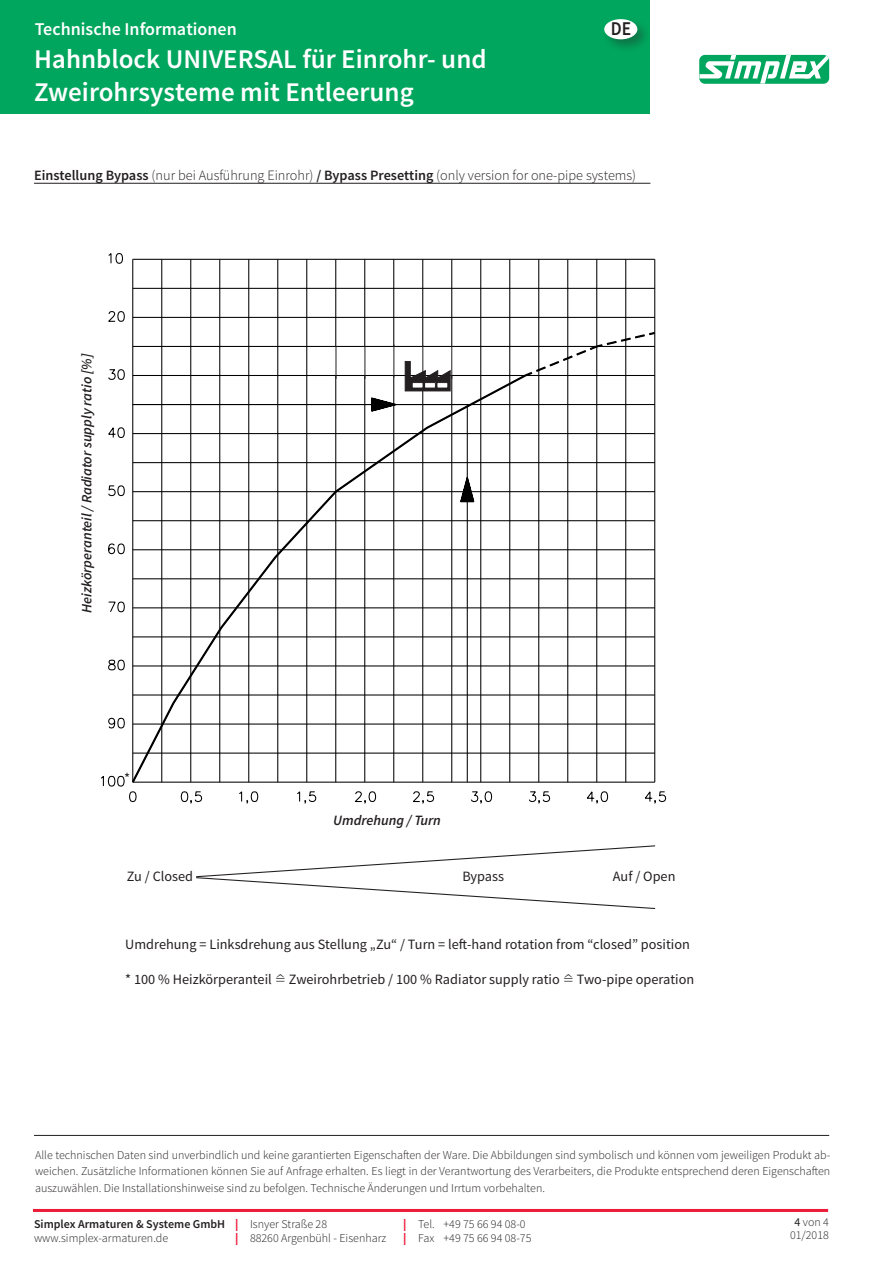
<style>
.page{position:relative;width:893px;height:1263px;background:#fff}
.page>*{position:absolute;margin:0;border:0;box-sizing:border-box;transform-origin:0 0}
.t1{font:600 27px/33px "Source Sans Pro";color:#fff}
.t2{font:600 19.5px "Source Sans Pro";color:#231f20;scale:.9 1}
.t3{font:600 18px "Source Sans Pro";color:#fff}
.t4{font:14.4px "Source Sans Pro";color:#231f20}
.t5{font:14.25px "Source Sans Pro";color:#231f20}
.t6{font:300 14.25px "Source Sans Pro";color:#231f20}
.t7{font:italic 600 14.25px "Source Sans Pro";color:#231f20}
.t8{font:300 12px/16.5px "Source Sans Pro";color:#231f20;text-align:justify}
.t9{font:600 12px "Source Sans Pro";color:#231f20}
.s1{font-weight:600}
.s2{font-weight:900;color:#ed1a3a}
.s3{font-weight:300}
.s4{font-weight:400}
</style>
<div class="page">
<div style="left:0;top:0;width:650px;height:114px;background:#00a65d"></div>
<hr style="left:33px;top:1209px;width:795px;height:3px;background:#ed1a3a">
<svg style="left:699px;top:55px;width:130px;height:29px"></svg>
<hr style="left:34px;top:1135px;width:795px;height:1px;background:#231f20">
<div style="left:602px;top:17px;width:49px;height:36px;background:#231f20;opacity:.35"></div>
<div style="left:604px;top:19px;width:33px;height:20px;background:#fff;border-radius:50%"></div>
<svg style="left:107px;top:253px;width:560px;height:551px"></svg>
<svg style="left:306px;top:258px;width:350px;height:245px"></svg>
<svg style="left:196px;top:845px;width:460px;height:64px"></svg>
<div style="left:311px;top:348px;width:166px;height:24px;background:#fff"></div>
<svg style="left:333px;top:330px;width:324px;height:165px"></svg>
<div style="left:412px;top:383px;width:11px;height:5px;background:#fff"></div>
<div style="left:412px;top:382px;width:11px;height:6px;border:1px solid #231f20"></div>
<div style="left:437px;top:383px;width:11px;height:5px;background:#fff"></div>
<div style="left:437px;top:382px;width:11px;height:6px;border:1px solid #231f20"></div>
<div style="left:425px;top:383px;width:10px;height:5px;background:#fff"></div>
<div style="left:424px;top:382px;width:12px;height:6px;border:1px solid #231f20"></div>
<hr style="left:34px;top:183px;width:616px;height:1px;background:#231f20">
<h3 class="t3" style="left:35px;top:17px;width:204px">Technische Informationen</h3>
<h1 class="t1" style="left:34px;top:43px;width:454px">Hahnblock UNIVERSAL für Einrohr- und<br>Zweirohrsysteme mit Entleerung</h1>
<h2 class="t2" style="left:611px;top:16px;width:24px">DE</h2>
<p class="t6" style="left:34px;top:167px;width:604px"><span class="s1">Einstellung Bypass</span> (nur bei Ausführung Einrohr) <span class="s1">/ Bypass Presetting</span> (only version for one-pipe systems)</p>
<p class="t7" style="left:78px;top:613px;width:261px;rotate:-90deg">Heizkörperanteil / Radiator supply ratio [%]</p>
<p class="t4" style="left:124px;top:770px;width:8px">*</p>
<p class="t7" style="left:333px;top:812px;width:109px">Umdrehung / Turn</p>
<p class="t5" style="left:127px;top:868px;width:68px">Zu / Closed</p>
<p class="t5" style="left:462px;top:868px;width:43px">Bypass</p>
<p class="t5" style="left:613px;top:868px;width:64px">Auf / Open</p>
<p class="t5" style="left:125px;top:935px;width:566px">Umdrehung = Linksdrehung aus Stellung „Zu“ / Turn = left-hand rotation from “closed” position</p>
<p class="t5" style="left:125px;top:971px;width:570px">* 100 % Heizkörperanteil ≙ Zweirohrbetrieb / 100 % Radiator supply ratio ≙ Two-pipe operation</p>
<p class="t8" style="left:35px;top:1147px;width:797px">Alle technischen Daten sind unverbindlich und keine garantierten Eigenschaften der Ware. Die Abbildungen sind symbolisch und können vom jeweiligen Produkt ab&shy;weichen. Zusätzliche Informationen können Sie auf Anfrage erhalten. Es liegt in der Verantwortung des Verarbeiters, die Produkte entsprechend deren Eigenschaften auszuwählen. Die Installationshinweise sind zu befolgen. Technische Änderungen und Irrtum vorbehalten.</p>
<p class="t9" style="left:34px;top:1216px;width:295px">Simplex Armaturen &amp; Systeme GmbH <span class="s2">|</span> <span class="s3">Isnyer Straße 28</span></p>
<p class="t8" style="left:403px;top:1216px;width:124px"><span class="s2">|</span> Tel. +49 75 66 94 08-0</p>
<p class="t8" style="left:794px;top:1214px;width:36px"><span class="s4">4</span> von 4</p>
<p class="t8" style="left:34px;top:1229px;width:136px">www.simplex-armaturen.de</p>
<p class="t8" style="left:235px;top:1229px;width:153px"><span class="s2">|</span> 88260 Argenbühl - Eisenharz</p>
<p class="t8" style="left:403px;top:1229px;width:130px"><span class="s2">|</span> Fax +49 75 66 94 08-75</p>
<p class="t8" style="left:790px;top:1227px;width:40px">01/2018</p>
</div>
